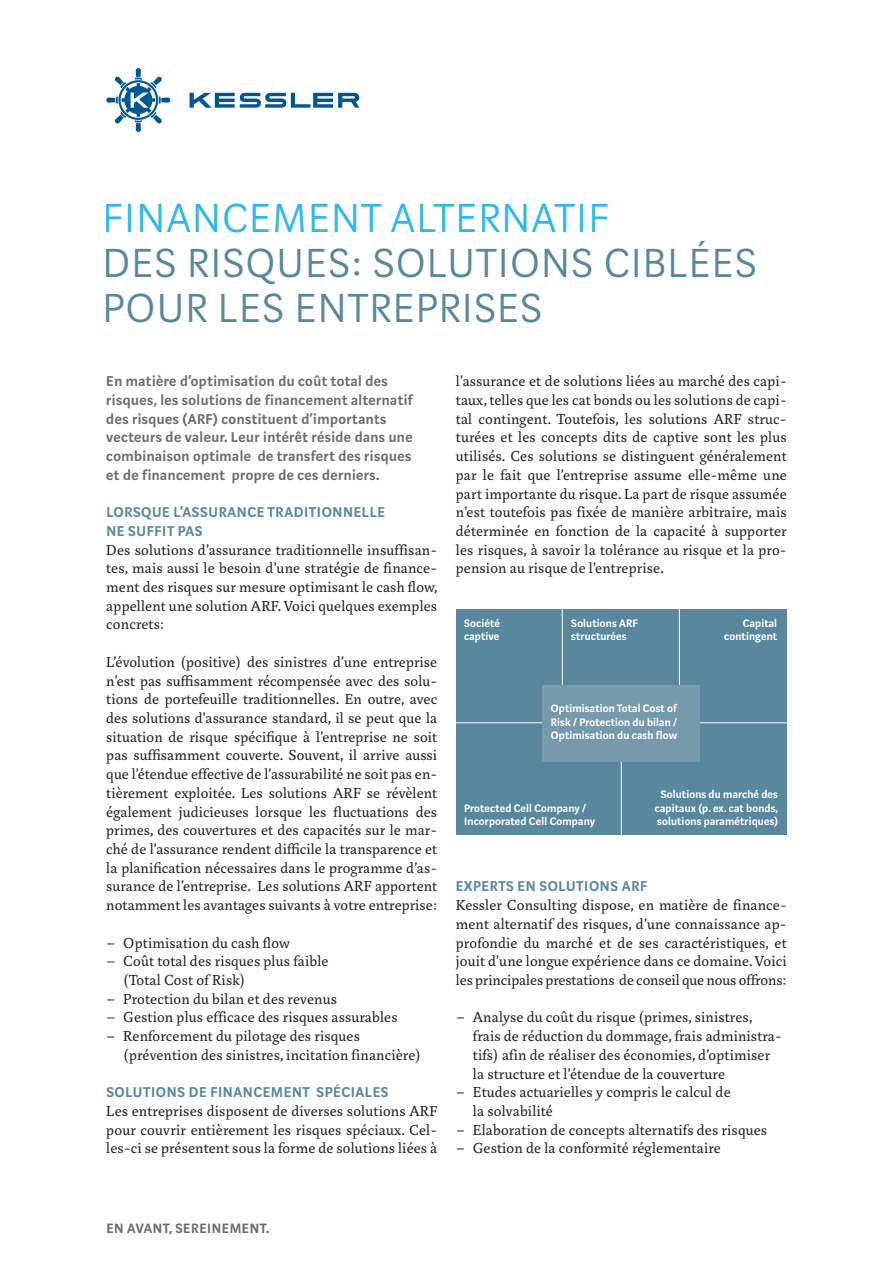
<style>
.page{position:relative;width:893px;height:1263px;background:#fff}
.page>*{position:absolute;margin:0;border:0;box-sizing:border-box;transform-origin:0 0}
.t1{font:300 45px/45px "Marat Sans";letter-spacing:.04em;color:#59889e}
.t2{font:300 45px "Marat Sans";letter-spacing:.04em;color:#2fb8eb}
.t3{font:15.75px/18.8px "Marat";letter-spacing:.015em;color:#231f20;text-align:justify}
.t4{font:600 15.75px/18.8px "Marat Sans";letter-spacing:.03em;color:#6c6d70}
.t5{font:600 15.75px/18.8px "Marat Sans";letter-spacing:.04em;color:#59889e}
.t6{font:600 15px "Marat Sans";letter-spacing:.04em;color:#6c6d70}
.t7{font:600 12px/13.5px "Marat Sans";letter-spacing:.015em;color:#fff}
</style>
<div class="page">
<div style="left:456px;top:610px;width:331px;height:225px;background:#59889e"></div>
<hr style="left:621px;top:712px;width:1px;height:124px;background:#fff">
<hr style="left:562px;top:605px;width:1px;height:83px;background:#fff">
<hr style="left:679px;top:605px;width:1px;height:83px;background:#fff">
<hr style="left:452px;top:722px;width:340px;height:1px;background:#fff">
<div style="left:542px;top:685px;width:158px;height:76px;background:#769aac"></div>
<svg style="left:190px;top:92px;width:169px;height:16px"></svg>
<svg style="left:106px;top:68px;width:64px;height:64px"></svg>
<h1 class="t2" style="left:103px;top:195px;width:507px">FINANCEMENT ALTERNATIF</h1>
<h1 class="t1" style="left:103px;top:241px;width:655px">DES RISQUES: SOLUTIONS CIBLÉES<br>POUR LES ENTREPRISES</h1>
<p class="t4" style="left:106px;top:372px;width:308px">En matière d’optimisation du coût total des risques, les solutions de financement alternatif des risques (ARF) constituent d’importants vecteurs de valeur. Leur intérêt réside dans une combinaison optimale de transfert des risques et de financement propre de ces derniers.</p>
<p class="t5" style="left:106px;top:503px;width:280px">LORSQUE L’ASSURANCE TRADITIONNELLE<br>NE SUFFIT PAS</p>
<p class="t3" style="left:106px;top:540px;width:333px">Des solutions d’assurance traditionnelle insuffisan&shy;tes, mais aussi le besoin d’une stratégie de finance&shy;ment des risques sur mesure optimisant le cash flow, appellent une solution ARF. Voici quelques exemples concrets:</p>
<p class="t3" style="left:106px;top:653px;width:332px">L’évolution (positive) des sinistres d’une entreprise n’est pas suffisamment récompensée avec des solu&shy;tions de portefeuille traditionnelles. En outre, avec des solutions d’assurance standard, il se peut que la situation de risque spécifique à l’entreprise ne soit pas suffisamment couverte. Souvent, il arrive aussi que l’étendue effective de l’assurabilité ne soit pas en&shy;tièrement exploitée. Les solutions ARF se révèlent également judicieuses lorsque les fluctuations des primes, des couvertures et des capacités sur le mar&shy;ché de l’assurance rendent difficile la transparence et la planification nécessaires dans le programme d’as&shy;surance de l’entreprise. Les solutions ARF apportent notamment les avantages suivants à votre entreprise:</p>
<p class="t3" style="left:106px;top:933px;width:185px">– Optimisation du cash flow</p>
<p class="t3" style="left:123px;top:952px;width:207px;text-indent:-17px">– Coût total des risques plus faible (Total Cost of Risk)</p>
<p class="t3" style="left:106px;top:989px;width:232px">– Protection du bilan et des revenus</p>
<p class="t3" style="left:106px;top:1008px;width:293px">– Gestion plus efficace des risques assurables</p>
<p class="t3" style="left:123px;top:1027px;width:299px;text-indent:-17px">– Renforcement du pilotage des risques (prévention des sinistres, incitation financière)</p>
<p class="t5" style="left:106px;top:1083px;width:284px">SOLUTIONS DE FINANCEMENT SPÉCIALES</p>
<p class="t3" style="left:106px;top:1102px;width:332px">Les entreprises disposent de diverses solutions ARF pour couvrir entièrement les risques spéciaux. Cel&shy;les-ci se présentent sous la forme de solutions liées à</p>
<p class="t3" style="left:456px;top:372px;width:332px">l’assurance et de solutions liées au marché des capi&shy;taux, telles que les cat bonds ou les solutions de capi&shy;tal contingent. Toutefois, les solutions ARF struc&shy;turées et les concepts dits de captive sont les plus utilisés. Ces solutions se distinguent généralement par le fait que l’entreprise assume elle-même une part importante du risque. La part de risque assumée n’est toutefois pas fixée de manière arbitraire, mais déterminée en fonction de la capacité à supporter les risques, à savoir la tolérance au risque et la pro&shy;pension au risque de l’entreprise.</p>
<p class="t7" style="left:464px;top:616px;width:37px">Société captive</p>
<p class="t7" style="left:571px;top:616px;width:68px">Solutions ARF structurées</p>
<p class="t7" style="left:724px;top:616px;width:54px;text-align:right">Capital contingent</p>
<p class="t7" style="left:551px;top:702px;width:128px;text-align:justify">Optimisation Total Cost of Risk / Protection du bilan / Optimisation du cash flow</p>
<p class="t7" style="left:464px;top:801px;width:133px">Protected Cell Company /<br>Incorporated Cell Company</p>
<p class="t7" style="left:655px;top:788px;width:125px;text-align:center">Solutions du marché des capitaux (p. ex. cat bonds, solutions paramétriques)</p>
<p class="t5" style="left:456px;top:877px;width:193px">EXPERTS EN SOLUTIONS ARF</p>
<p class="t3" style="left:456px;top:896px;width:332px">Kessler Consulting dispose, en matière de finance&shy;ment alternatif des risques, d’une connaissance ap&shy;profondie du marché et de ses caractéristiques, et jouit d’une longue expérience dans ce domaine. Voici les principales prestations de conseil que nous offrons:</p>
<p class="t3" style="left:473px;top:1008px;width:310px;text-align:left;text-indent:-17px">– Analyse du coût du risque (primes, sinistres, frais de réduction du dommage, frais administra&shy;tifs) afin de réaliser des économies, d’optimiser la structure et l’étendue de la couverture</p>
<p class="t3" style="left:473px;top:1083px;width:259px;text-indent:-17px">– Etudes actuarielles y compris le calcul de la solvabilité</p>
<p class="t3" style="left:456px;top:1120px;width:313px">– Elaboration de concepts alternatifs des risques</p>
<p class="t3" style="left:456px;top:1139px;width:266px">– Gestion de la conformité réglementaire</p>
<p class="t6" style="left:106px;top:1221px;width:165px">EN AVANT, SEREINEMENT.</p>
</div>
